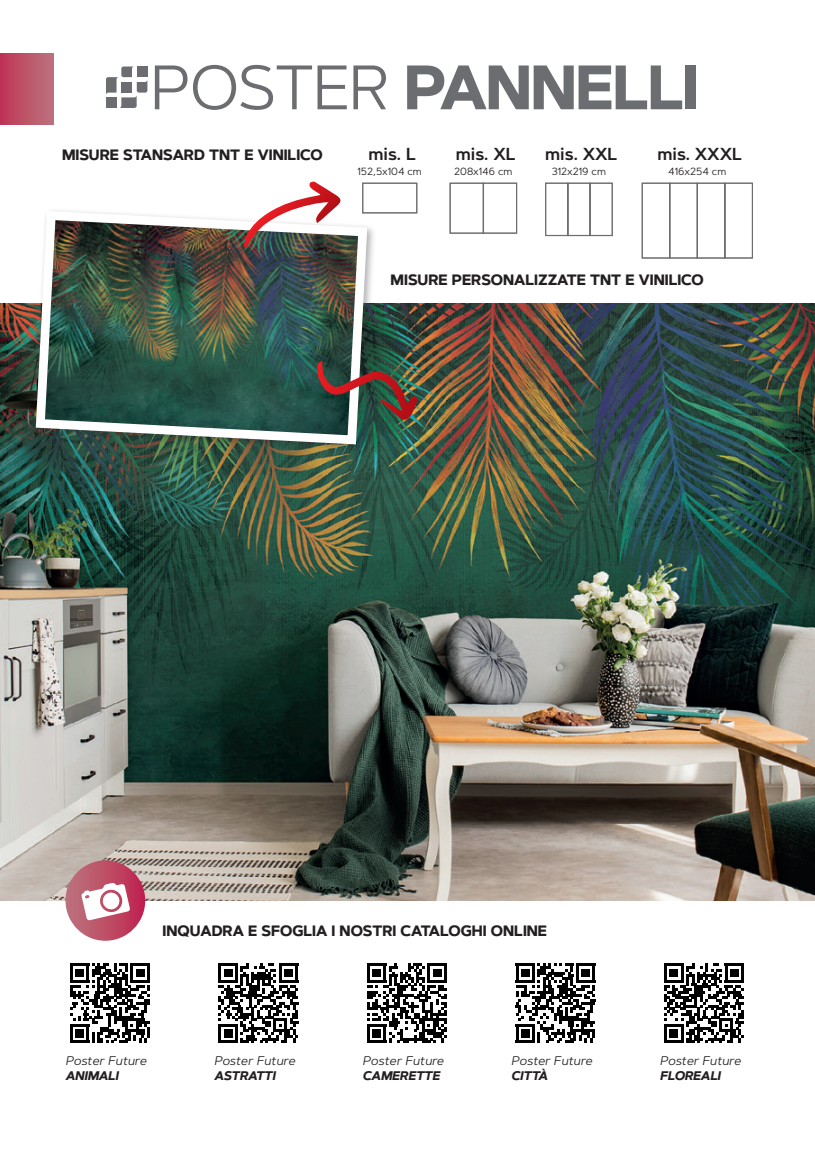
<style>
.page{position:relative;width:815px;height:1170px;background:#fff}
.page>*{position:absolute;margin:0;border:0;box-sizing:border-box;transform-origin:0 0}
.t1{font:700 62.5px "Artegra Sans";letter-spacing:-.02em;color:#6c6d70}
.t2{font:600 17.38px "Artegra Sans";color:#231f20}
.t3{font:700 15px "Artegra Sans";color:#231f20}
.t4{font:italic 12.5px "Artegra Sans";color:#231f20}
.t5{font:italic 700 12.5px "Artegra Sans";color:#231f20}
.t6{font:10.38px "Artegra Sans";color:#231f20}
.s1{font-weight:400}
</style>
<div class="page">
<img style="left:0;top:303px;width:815px;height:597px">
<div style="left:0;top:53px;width:53px;height:71px;background:linear-gradient(to right,#be3455,#bb737e)"></div>
<div style="left:362px;top:183px;width:55px;height:30px;border:1px solid #6c6d70"></div>
<div style="left:450px;top:183px;width:34px;height:51px;border:1px solid #6c6d70"></div>
<div style="left:450px;top:183px;width:34px;height:50px;border:1px solid #6c6d70"></div>
<div style="left:483px;top:183px;width:34px;height:51px;border:1px solid #6c6d70"></div>
<div style="left:483px;top:183px;width:34px;height:50px;border:1px solid #6c6d70"></div>
<div style="left:545px;top:183px;width:23px;height:53px;border:1px solid #6c6d70"></div>
<div style="left:567px;top:183px;width:23px;height:53px;border:1px solid #6c6d70"></div>
<div style="left:589px;top:183px;width:24px;height:53px;border:1px solid #6c6d70"></div>
<div style="left:590px;top:183px;width:23px;height:53px;border:1px solid #6c6d70"></div>
<div style="left:642px;top:183px;width:28px;height:75px;border:1px solid #6c6d70"></div>
<div style="left:669px;top:183px;width:29px;height:75px;border:1px solid #6c6d70"></div>
<div style="left:697px;top:183px;width:28px;height:75px;border:1px solid #6c6d70"></div>
<div style="left:724px;top:183px;width:29px;height:75px;border:1px solid #6c6d70"></div>
<div style="left:725px;top:183px;width:28px;height:75px;border:1px solid #6c6d70"></div>
<svg style="left:106px;top:66px;width:41px;height:42px"></svg>
<div style="left:106px;top:97px;width:11px;height:11px;background:#6c6d70"></div>
<svg style="left:70px;top:963px;width:80px;height:80px"></svg>
<svg style="left:218px;top:963px;width:80px;height:80px"></svg>
<svg style="left:516px;top:963px;width:79px;height:80px"></svg>
<svg style="left:367px;top:963px;width:80px;height:80px"></svg>
<svg style="left:664px;top:963px;width:80px;height:80px"></svg>
<div style="left:65px;top:860px;width:80px;height:80px;background:linear-gradient(to right,#bc7a80,#bf2550);border-radius:40px"></div>
<svg style="left:81px;top:882px;width:49px;height:38px"></svg>
<div style="left:32px;top:207px;width:344px;height:246px;background:#231f20;opacity:.35"></div>
<img style="left:31px;top:206px;width:341px;height:243px">
<img style="left:317px;top:361px;width:101px;height:60px">
<img style="left:243px;top:181px;width:99px;height:68px">
<h1 class="t1" style="left:151px;top:41px;width:550px"><span class="s1">POSTER</span> PANNELLI</h1>
<p class="t3" style="left:62px;top:143px;width:262px">MISURE STANSARD TNT E VINILICO</p>
<p class="t2" style="left:368px;top:142px;width:49px">mis. L</p>
<p class="t6" style="left:358px;top:164px;width:66px">152,5x104 cm</p>
<p class="t2" style="left:456px;top:142px;width:62px">mis. XL</p>
<p class="t6" style="left:454px;top:164px;width:60px">208x146 cm</p>
<p class="t2" style="left:545px;top:142px;width:74px">mis. XXL</p>
<p class="t6" style="left:552px;top:164px;width:56px">312x219 cm</p>
<p class="t2" style="left:657px;top:142px;width:86px">mis. XXXL</p>
<p class="t6" style="left:668px;top:164px;width:60px">416x254 cm</p>
<p class="t3" style="left:391px;top:269px;width:315px">MISURE PERSONALIZZATE TNT E VINILICO</p>
<p class="t3" style="left:163px;top:919px;width:386px">INQUADRA E SFOGLIA I NOSTRI CATALOGHI ONLINE</p>
<p class="t4" style="left:65px;top:1052px;width:83px">Poster Future</p>
<p class="t5" style="left:65px;top:1066px;width:54px">ANIMALI</p>
<p class="t4" style="left:214px;top:1052px;width:83px">Poster Future</p>
<p class="t5" style="left:214px;top:1066px;width:63px">ASTRATTI</p>
<p class="t4" style="left:363px;top:1052px;width:83px">Poster Future</p>
<p class="t5" style="left:363px;top:1066px;width:79px">CAMERETTE</p>
<p class="t4" style="left:511px;top:1052px;width:83px">Poster Future</p>
<p class="t5" style="left:511px;top:1066px;width:38px">CITTÀ</p>
<p class="t4" style="left:660px;top:1052px;width:83px">Poster Future</p>
<p class="t5" style="left:660px;top:1066px;width:62px">FLOREALI</p>
</div>
